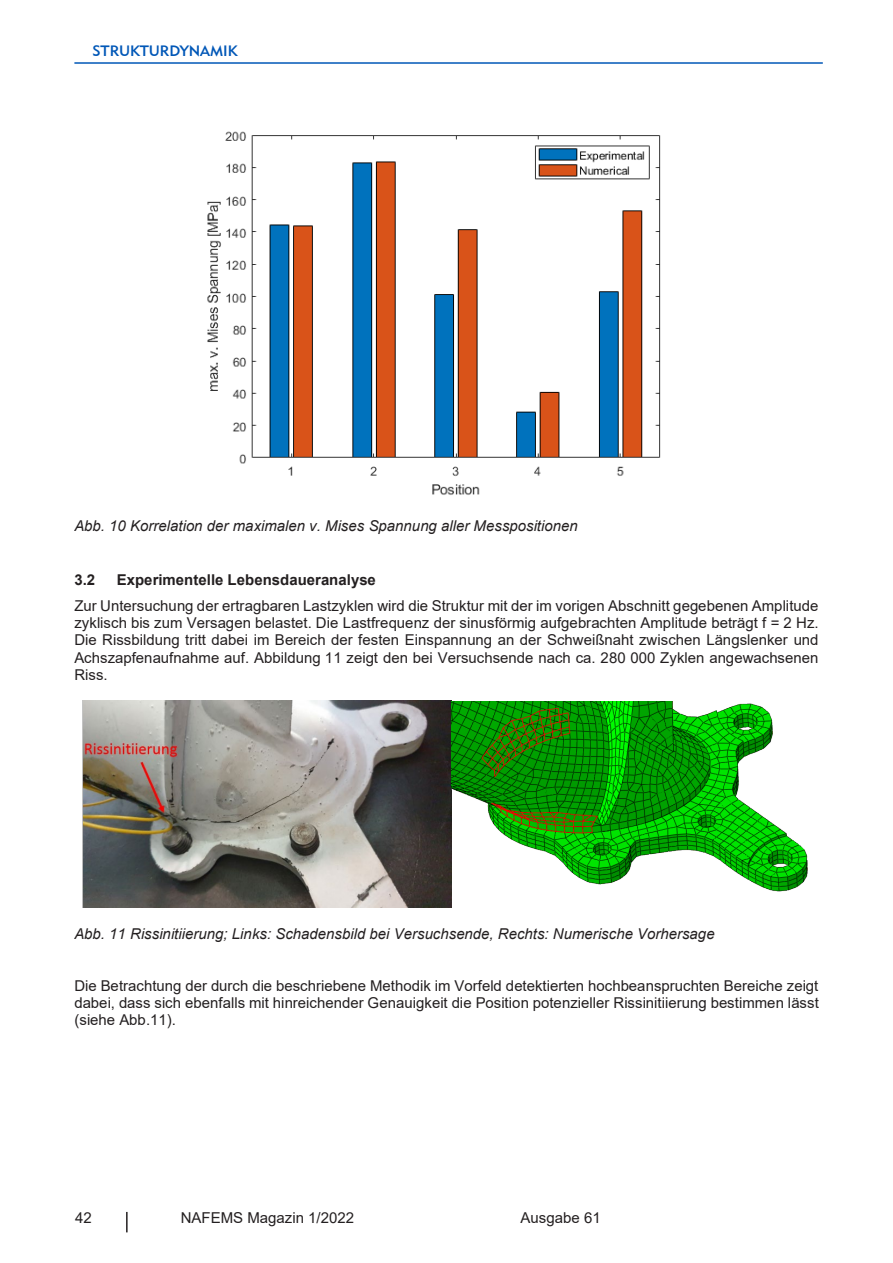
<style>
.page{position:relative;width:893px;height:1263px;background:#fff}
.page>*{position:absolute;margin:0;border:0;box-sizing:border-box;transform-origin:0 0}
.t1{font:15px/17.2px "Arial";color:#231f20;text-align:justify}
.t2{font:italic 15px "Arial";color:#231f20}
.t3{font:700 15px "Arial";color:#231f20}
.t4{font:15px "Geometric 415 BT Medium A";color:#0057b7}
</style>
<div class="page">
<hr style="left:126px;top:1212px;width:2px;height:20px;background:#231f20">
<hr style="left:74px;top:62px;width:749px;height:2px;background:#0057b7">
<img style="left:207px;top:131px;width:454px;height:364px">
<img style="left:82px;top:700px;width:726px;height:208px">
<p class="t4" style="left:92px;top:42px;width:147px">STRUKTURDYNAMIK</p>
<p class="t2" style="left:74px;top:516px;width:505px">Abb. 10 Korrelation der maximalen v. Mises Spannung aller Messpositionen</p>
<p class="t3" style="left:74px;top:569px;width:22px">3.2</p>
<p class="t3" style="left:117px;top:569px;width:261px">Experimentelle Lebensdaueranalyse</p>
<p class="t1" style="left:74px;top:597px;width:746px">Zur Untersuchung der ertragbaren Lastzyklen wird die Struktur mit der im vorigen Abschnitt gegebenen Amplitude zyklisch bis zum Versagen belastet. Die Lastfrequenz der sinusförmig aufgebrachten Amplitude beträgt f = 2 Hz.<br>Die Rissbildung tritt dabei im Bereich der festen Einspannung an der Schweißnaht zwischen Längslenker und Achszapfenaufnahme auf. Abbildung 11 zeigt den bei Versuchsende nach ca. 280 000 Zyklen angewachsenen Riss.</p>
<p class="t2" style="left:74px;top:924px;width:642px">Abb. 11 Rissinitiierung; Links: Schadensbild bei Versuchsende, Rechts: Numerische Vorhersage</p>
<p class="t1" style="left:74px;top:977px;width:746px">Die Betrachtung der durch die beschriebene Methodik im Vorfeld detektierten hochbeanspruchten Bereiche zeigt dabei, dass sich ebenfalls mit hinreichender Genauigkeit die Position potenzieller Rissinitiierung bestimmen lässt (siehe Abb.11).</p>
<p class="t1" style="left:75px;top:1209px;width:18px">42</p>
<p class="t1" style="left:181px;top:1209px;width:175px">NAFEMS Magazin 1/2022</p>
<p class="t1" style="left:521px;top:1209px;width:82px">Ausgabe 61</p>
</div>
